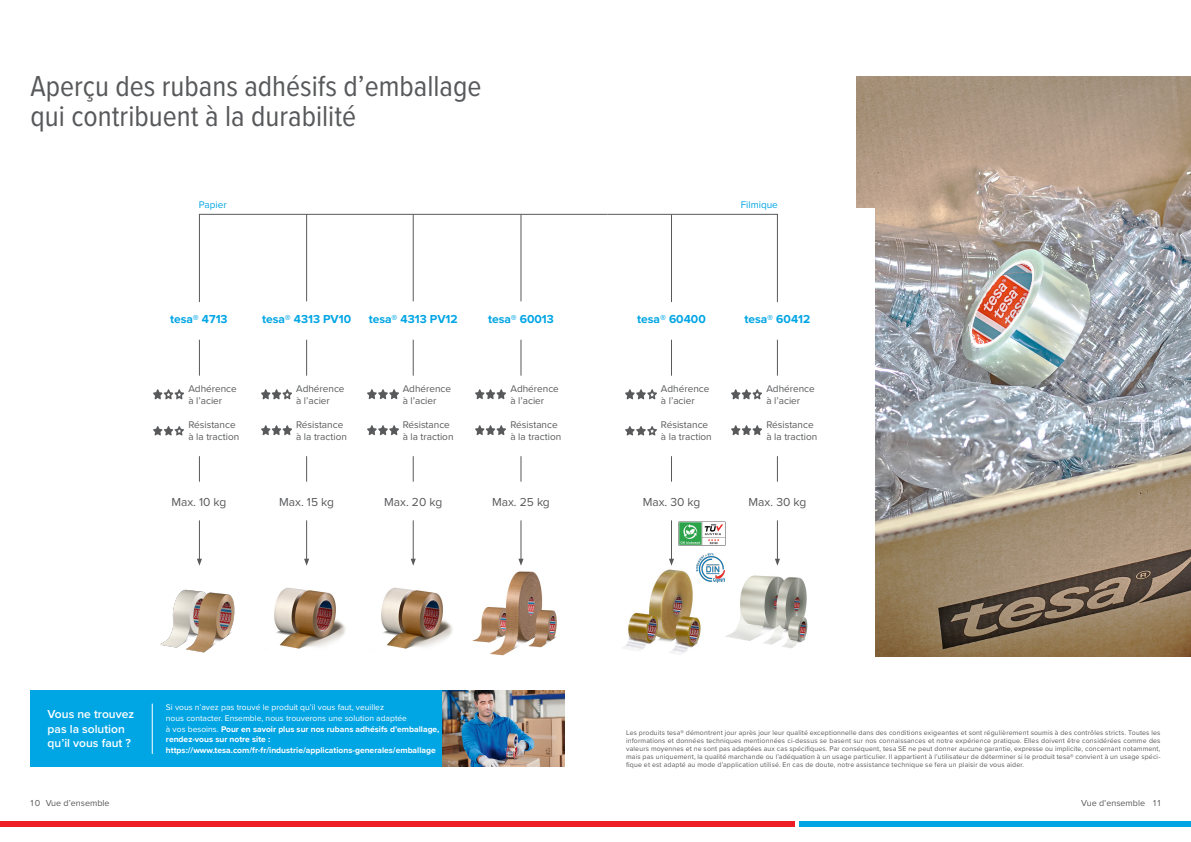
<style>
.page{position:relative;width:1191px;height:842px;background:#fff}
.page>*{position:absolute;margin:0;border:0;box-sizing:border-box;transform-origin:0 0}
.t1{font:30px/30px "Proxima Nova Cond";color:#58595b}
.t2{font:700 12px "Proxima Nova";color:#00a5e4}
.t3{font:12px "Proxima Nova";color:#58595b}
.t4{font:600 12px/14.4px "Proxima Nova";color:#fff}
.t5{font:10px/12px "Proxima Nova";color:#58595b}
.t6{font:10px "Proxima Nova";color:#00a5e4}
.t7{font:9px "Proxima Nova";color:#58595b}
.t8{font:700 8.5px/10.8px "Proxima Nova";color:#fff}
.t9{font:7px/8px "Proxima Nova";letter-spacing:.02em;color:#58595b;text-align:justify}
.s1{font-weight:400}
</style>
<div class="page">
<img style="left:623px;top:569px;width:78px;height:85px">
<img style="left:724px;top:570px;width:84px;height:78px">
<img style="left:731px;top:425px;width:30px;height:10px">
<img style="left:696px;top:553px;width:28px;height:30px">
<img style="left:678px;top:521px;width:48px;height:25px">
<img style="left:472px;top:571px;width:85px;height:85px">
<img style="left:381px;top:587px;width:72px;height:62px">
<img style="left:274px;top:587px;width:72px;height:62px">
<img style="left:160px;top:589px;width:75px;height:64px">
<img style="left:475px;top:425px;width:31px;height:10px">
<img style="left:367px;top:425px;width:31px;height:10px">
<img style="left:261px;top:425px;width:31px;height:10px">
<img style="left:475px;top:389px;width:31px;height:10px">
<img style="left:367px;top:389px;width:31px;height:10px">
<img style="left:153px;top:426px;width:31px;height:9px">
<img style="left:153px;top:389px;width:31px;height:10px">
<img style="left:625px;top:426px;width:31px;height:9px">
<img style="left:625px;top:389px;width:31px;height:10px">
<img style="left:731px;top:389px;width:30px;height:10px">
<hr style="left:199px;top:520px;width:1px;height:40px;background:#58595b">
<svg style="left:197px;top:559px;width:5px;height:7px"></svg>
<hr style="left:199px;top:340px;width:1px;height:36px;background:#58595b">
<svg style="left:199px;top:456px;width:1px;height:26px"></svg>
<hr style="left:306px;top:520px;width:1px;height:40px;background:#58595b">
<svg style="left:304px;top:559px;width:5px;height:7px"></svg>
<hr style="left:306px;top:340px;width:1px;height:36px;background:#58595b">
<svg style="left:306px;top:456px;width:1px;height:26px"></svg>
<hr style="left:413px;top:520px;width:1px;height:40px;background:#58595b">
<svg style="left:411px;top:559px;width:5px;height:7px"></svg>
<hr style="left:413px;top:340px;width:1px;height:36px;background:#58595b">
<svg style="left:413px;top:456px;width:1px;height:26px"></svg>
<hr style="left:520px;top:520px;width:1px;height:40px;background:#58595b">
<svg style="left:518px;top:559px;width:5px;height:7px"></svg>
<hr style="left:520px;top:340px;width:1px;height:36px;background:#58595b">
<svg style="left:520px;top:456px;width:1px;height:26px"></svg>
<hr style="left:671px;top:520px;width:1px;height:40px;background:#58595b">
<svg style="left:669px;top:559px;width:5px;height:7px"></svg>
<hr style="left:777px;top:520px;width:1px;height:40px;background:#58595b">
<svg style="left:775px;top:559px;width:5px;height:7px"></svg>
<hr style="left:671px;top:340px;width:1px;height:36px;background:#58595b">
<hr style="left:777px;top:340px;width:1px;height:36px;background:#58595b">
<svg style="left:198px;top:213px;width:580px;height:90px"></svg>
<svg style="left:671px;top:456px;width:1px;height:26px"></svg>
<svg style="left:777px;top:456px;width:1px;height:26px"></svg>
<img style="left:261px;top:389px;width:31px;height:10px">
<img style="left:856px;top:76px;width:335px;height:580px">
<div style="left:853px;top:208px;width:22px;height:450px;background:#fff"></div>
<div style="left:31px;top:691px;width:534px;height:76px;background:#00a5e4"></div>
<hr style="left:152px;top:704px;width:1px;height:50px;background:#fff">
<img style="left:443px;top:691px;width:122px;height:76px">
<div style="left:0;top:822px;width:794px;height:5px;background:#ed1d24"></div>
<div style="left:799px;top:822px;width:392px;height:5px;background:#00a5e4"></div>
<h1 class="t1" style="left:31px;top:70px;width:452px">Aperçu des rubans adhésifs d’emballage qui contribuent à la durabilité</h1>
<h3 class="t6" style="left:199px;top:197px;width:29px">Papier</h3>
<h3 class="t6" style="left:740px;top:197px;width:39px">Filmique</h3>
<h2 class="t2" style="left:170px;top:310px;width:59px">tesa® 4713</h2>
<h2 class="t2" style="left:262px;top:310px;width:91px">tesa® 4313 PV10</h2>
<h2 class="t2" style="left:369px;top:310px;width:90px">tesa® 4313 PV12</h2>
<h2 class="t2" style="left:488px;top:310px;width:67px">tesa® 60013</h2>
<h2 class="t2" style="left:637px;top:310px;width:70px">tesa® 60400</h2>
<h2 class="t2" style="left:744px;top:310px;width:67px">tesa® 60412</h2>
<h3 class="t5" style="left:188px;top:383px;width:50px">Adhérence à l’acier</h3>
<h3 class="t5" style="left:188px;top:419px;width:52px">Résistance à la traction</h3>
<h3 class="t5" style="left:296px;top:383px;width:50px">Adhérence à l’acier</h3>
<h3 class="t5" style="left:296px;top:419px;width:52px">Résistance à la traction</h3>
<h3 class="t5" style="left:403px;top:383px;width:50px">Adhérence à l’acier</h3>
<h3 class="t5" style="left:403px;top:419px;width:52px">Résistance à la traction</h3>
<h3 class="t5" style="left:510px;top:383px;width:50px">Adhérence à l’acier</h3>
<h3 class="t5" style="left:510px;top:419px;width:52px">Résistance à la traction</h3>
<h3 class="t5" style="left:661px;top:383px;width:50px">Adhérence à l’acier</h3>
<h3 class="t5" style="left:661px;top:419px;width:52px">Résistance à la traction</h3>
<h3 class="t5" style="left:766px;top:383px;width:50px">Adhérence à l’acier</h3>
<h3 class="t5" style="left:766px;top:419px;width:52px">Résistance à la traction</h3>
<h2 class="t3" style="left:171px;top:493px;width:57px">Max. 10 kg</h2>
<h2 class="t3" style="left:279px;top:493px;width:56px">Max. 15 kg</h2>
<h2 class="t3" style="left:384px;top:493px;width:59px">Max. 20 kg</h2>
<h2 class="t3" style="left:492px;top:493px;width:59px">Max. 25 kg</h2>
<h2 class="t3" style="left:642px;top:493px;width:59px">Max. 30 kg</h2>
<h2 class="t3" style="left:748px;top:493px;width:59px">Max. 30 kg</h2>
<h2 class="t4" style="left:48px;top:707px;width:88px">Vous ne trouvez pas la solution qu’il vous faut ?</h2>
<p class="t8" style="left:166px;top:702px;width:275px"><span class="s1">Si vous n’avez pas trouvé le produit qu’il vous faut, veuillez<br>nous contacter. Ensemble, nous trouverons une solution adaptée<br>à vos besoins.</span> Pour en savoir plus sur nos rubans adhésifs d’emballage, rendez-vous sur notre site : https://www.tesa.com/fr-fr/industrie/applications-generales/emballage</p>
<p class="t9" style="left:626px;top:728px;width:536px">Les produits tesa® démontrent jour après jour leur qualité exceptionnelle dans des conditions exigeantes et sont régulièrement soumis à des contrôles stricts. Toutes les informations et données techniques mentionnées ci-dessus se basent sur nos connaissances et notre expérience pratique. Elles doivent être considérées comme des valeurs moyennes et ne sont pas adaptées aux cas spécifiques. Par conséquent, tesa SE ne peut donner aucune garantie, expresse ou implicite, concernant notamment, mais pas uniquement, la qualité marchande ou l’adéquation à un usage particulier. Il appartient à l’utilisateur de déterminer si le produit tesa® convient à un usage spéci&shy;fique et est adapté au mode d’application utilisé. En cas de doute, notre assistance technique se fera un plaisir de vous aider.</p>
<p class="t7" style="left:31px;top:796px;width:81px">10 Vue d’ensemble</p>
<p class="t7" style="left:1081px;top:796px;width:81px">Vue d’ensemble 11</p>
</div>
